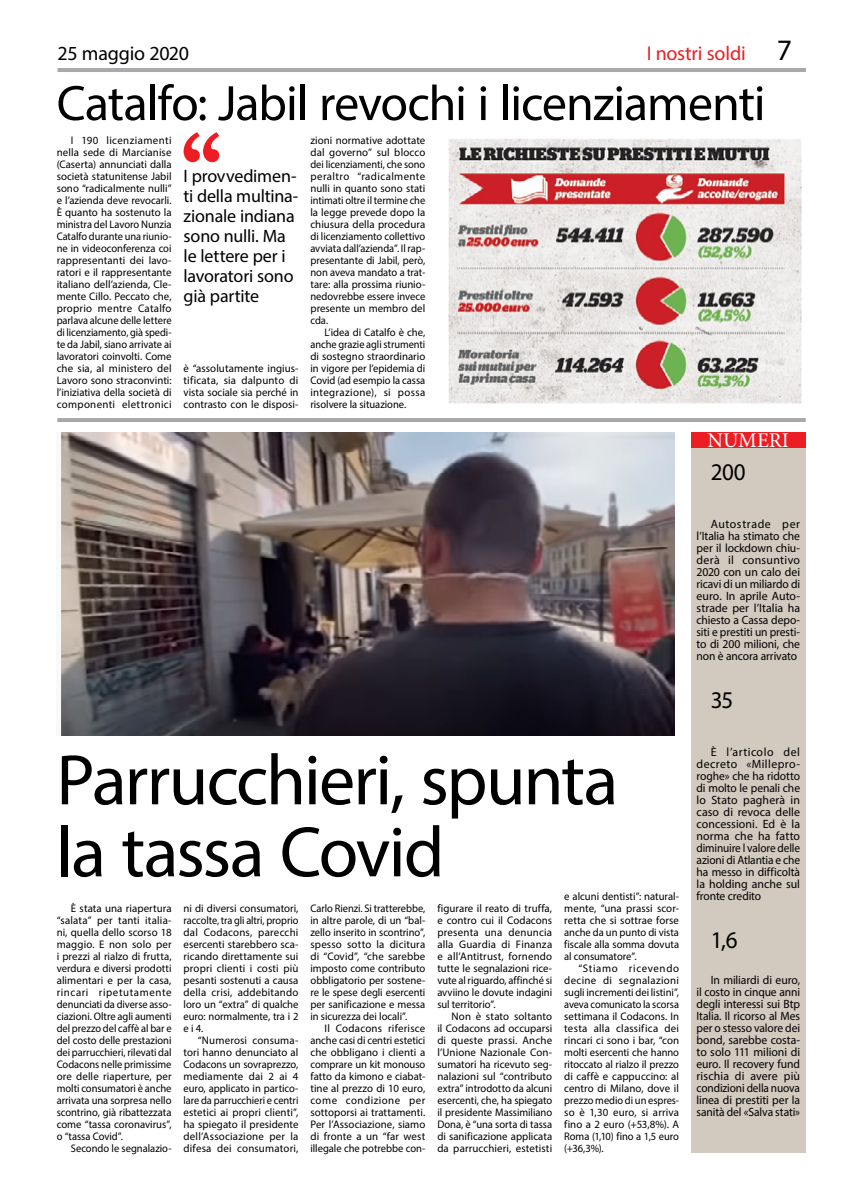
<style>
.page{position:relative;width:842px;height:1191px;background:#fff}
.page>*{position:absolute;margin:0;border:0;box-sizing:border-box;transform-origin:0 0}
.t1{font:72px/72px "Myriad Pro";letter-spacing:-.03em;color:#000}
.t2{font:50px "Myriad Pro";letter-spacing:-.02em;color:#000}
.t3{font:29.7px "Myriad Pro";color:#000}
.t4{font:24px "Myriad Pro";color:#000;scale:.96 1}
.t5{font:21px "Minion Pro";color:#fff}
.t6{font:20px "Myriad Pro";letter-spacing:-.015em;color:#000}
.t7{font:20px "Myriad Pro";letter-spacing:-.01em;color:#ed1d24}
.t8{font:18px/20px "Myriad Pro";letter-spacing:-.01em;color:#000}
.t9{font:12px/12px "Myriad Pro";letter-spacing:-.005em;color:#000;text-align:justify}
.t10{font:11px/12px "Myriad Pro";color:#000;text-align:justify}
.t11{font:11px/12px "Myriad Pro";color:#000;text-align:justify;scale:.95 1}
.t12{font:11px "Myriad Pro";color:#000;scale:.96 1}
</style>
<div class="page">
<img style="left:448px;top:139px;width:354px;height:265px">
<img style="left:61px;top:432px;width:614px;height:304px">
<svg style="left:184px;top:132px;width:35px;height:30px"></svg>
<hr style="left:57px;top:68px;width:749px;height:4px;background:#a7a9ac">
<hr style="left:57px;top:418px;width:749px;height:4px;background:#a7a9ac">
<div style="left:691px;top:432px;width:115px;height:720px;background:#d2c9bf"></div>
<div style="left:691px;top:432px;width:115px;height:15px;background:#ed1d24"></div>
<h3 class="t6" style="left:58px;top:41px;width:133px">25 maggio 2020</h3>
<h3 class="t7" style="left:647px;top:41px;width:101px">I nostri soldi</h3>
<h2 class="t2" style="left:57px;top:72px;width:710px">Catalfo: Jabil revochi i licenziamenti</h2>
<p class="t10" style="left:57px;top:134px;width:116px;text-indent:14px">I 190 licenziamenti nella sede di Marcianise (Caserta) annunciati dalla società statunitense Jabil sono “radicalmente nulli” e l’azienda deve revocarli.<br>È quanto ha sostenuto la ministra del Lavoro Nunzia Catalfo durante una riunio&shy;ne in videoconferenza coi rappresentanti dei lavo&shy;ratori e il rappresentante italiano dell’azienda, Cle&shy;mente Cillo. Peccato che, proprio mentre Catalfo parlava alcune delle lettere di licenziamento, già spedi&shy;te da Jabil, siano arrivate ai lavoratori coinvolti. Come che sia, al ministero del Lavoro sono straconvinti: l’iniziativa della società di componenti elettronici</p>
<p class="t10" style="left:310px;top:134px;width:116px">zioni normative adottate dal governo” sul blocco dei licenziamenti, che sono peraltro “radicalmente nulli in quanto sono stati intimati oltre il termine che la legge prevede dopo la chiusura della procedura di licenziamento collettivo avviata dall’azienda”. Il rap&shy;presentante di Jabil, però, non aveva mandato a trat&shy;tare: alla prossima riunio&shy;nedovrebbe essere invece presente un membro del cda.</p>
<p class="t10" style="left:310px;top:326px;width:116px;text-indent:14px">L’idea di Catalfo è che, anche grazie agli strumenti di sostegno straordinario in vigore per l’epidemia di Covid (ad esempio la cassa integrazione), si possa risolvere la situazione.</p>
<h3 class="t8" style="left:184px;top:166px;width:116px">I provvedimen&shy;ti della multina&shy;zionale indiana sono nulli. Ma le lettere per i lavoratori sono già partite</h3>
<p class="t10" style="left:184px;top:362px;width:116px">è “assolutamente ingius&shy;tificata, sia dalpunto di vista sociale sia perché in contrasto con le disposi-</p>
<h3 class="t3" style="left:777px;top:32px;width:17px">7</h3>
<h1 class="t1" style="left:56px;top:743px;width:563px">Parrucchieri, spunta la tassa Covid</h1>
<p class="t10" style="left:57px;top:902px;width:116px;text-indent:14px">È stata una riapertura “salata” per tanti italia&shy;ni, quella dello scorso 18 maggio. E non solo per i prezzi al rialzo di frutta, verdura e diversi prodotti alimentari e per la casa, rincari ripetutamente denunciati da diverse asso&shy;ciazioni. Oltre agli aumenti del prezzo del caffè al bar e del costo delle prestazioni dei parrucchieri, rilevati dal Codacons nelle primissime ore delle riaperture, per molti consumatori è anche arrivata una sorpresa nello scontrino, già ribattezzata come “tassa coronavirus”, o “tassa Covid”.</p>
<p class="t12" style="left:71px;top:1142px;width:106px">Secondo le segnalazio-</p>
<p class="t10" style="left:184px;top:902px;width:116px">ni di diversi consumatori, raccolte, tra gli altri, proprio dal Codacons, parecchi esercenti starebbero sca&shy;ricando direttamente sui propri clienti i costi più pesanti sostenuti a causa della crisi, addebitando loro un “extra” di qualche euro: normalmente, tra i 2 e i 4.</p>
<p class="t10" style="left:184px;top:1034px;width:116px;text-indent:14px">“Numerosi consuma&shy;tori hanno denunciato al Codacons un sovraprezzo, mediamente dai 2 ai 4 euro, applicato in partico&shy;lare da parrucchieri e centri estetici ai propri clienti”, ha spiegato il presidente dell’Associazione per la difesa dei consumatori,</p>
<p class="t11" style="left:310px;top:902px;width:122px">Carlo Rienzi. Si tratterebbe, in altre parole, di un “bal&shy;zello inserito in scontrino”, spesso sotto la dicitura di “Covid”, “che sarebbe imposto come contributo obbligatorio per sostene&shy;re le spese degli esercenti per sanificazione e messa in sicurezza dei locali”.</p>
<p class="t10" style="left:310px;top:1022px;width:116px;text-indent:14px">Il Codacons riferisce anche casi di centri estetici che obbligano i clienti a comprare un kit monouso fatto da kimono e ciabat&shy;tine al prezzo di 10 euro, come condizione per sottoporsi ai trattamenti.<br>Per l’Associazione, siamo di fronte a un “far west illegale che potrebbe con-</p>
<p class="t10" style="left:437px;top:902px;width:116px">figurare il reato di truffa, e contro cui il Codacons presenta una denuncia alla Guardia di Finanza e all’Antitrust, fornendo tutte le segnalazioni rice&shy;vute al riguardo, affinché si avviino le dovute indagini sul territorio”.</p>
<p class="t10" style="left:437px;top:1010px;width:116px;text-indent:14px">Non è stato soltanto il Codacons ad occuparsi di queste prassi. Anche l’Unione Nazionale Con&shy;sumatori ha ricevuto seg&shy;nalazioni sul “contributo extra” introdotto da alcuni esercenti, che, ha spiegato il presidente Massimiliano Dona, è “una sorta di tassa di sanificazione applicata da parrucchieri, estetisti</p>
<p class="t10" style="left:564px;top:890px;width:116px">e alcuni dentisti”: natural&shy;mente, “una prassi scor&shy;retta che si sottrae forse anche da un punto di vista fiscale alla somma dovuta al consumatore”.</p>
<p class="t10" style="left:564px;top:962px;width:116px;text-indent:14px">“Stiamo ricevendo decine di segnalazioni sugli incrementi dei listini”, aveva comunicato la scorsa settimana il Codacons. In testa alla classifica dei rincari ci sono i bar, “con molti esercenti che hanno ritoccato al rialzo il prezzo di caffè e cappuccino: al centro di Milano, dove il prezzo medio di un espres&shy;so è 1,30 euro, si arriva fino a 2 euro (+53,8%). A Roma (1,10) fino a 1,5 euro (+36,3%).</p>
<h3 class="t5" style="left:707px;top:426px;width:83px">NUMERI</h3>
<h3 class="t4" style="left:711px;top:457px;width:38px">200</h3>
<p class="t9" style="left:696px;top:518px;width:105px;text-indent:14px">Autostrade per l’Italia ha stimato che per il lockdown chiu&shy;derà il consuntivo 2020 con un calo dei ricavi di un miliardo di euro. In aprile Auto&shy;strade per l’Italia ha chiesto a Cassa depo&shy;siti e prestiti un presti&shy;to di 200 milioni, che non è ancora arrivato</p>
<h3 class="t4" style="left:711px;top:685px;width:25px">35</h3>
<p class="t9" style="left:696px;top:746px;width:105px;text-indent:14px">È l’articolo del decreto «Millepro&shy;roghe» che ha ridotto di molto le penali che lo Stato pagherà in caso di revoca delle concessioni. Ed è la norma che ha fatto diminuire l valore delle azioni di Atlantia e che ha messo in difficoltà la holding anche sul fronte credito</p>
<h3 class="t4" style="left:711px;top:925px;width:29px">1,6</h3>
<p class="t9" style="left:696px;top:974px;width:105px;text-indent:14px">In miliardi di euro, il costo in cinque anni degli interessi sui Btp Italia. Il ricorso al Mes per o stesso valore dei bond, sarebbe costa&shy;to solo 111 milioni di euro. Il recovery fund rischia di avere più condizioni della nuova linea di prestiti per la sanità del «Salva stati»</p>
</div>
